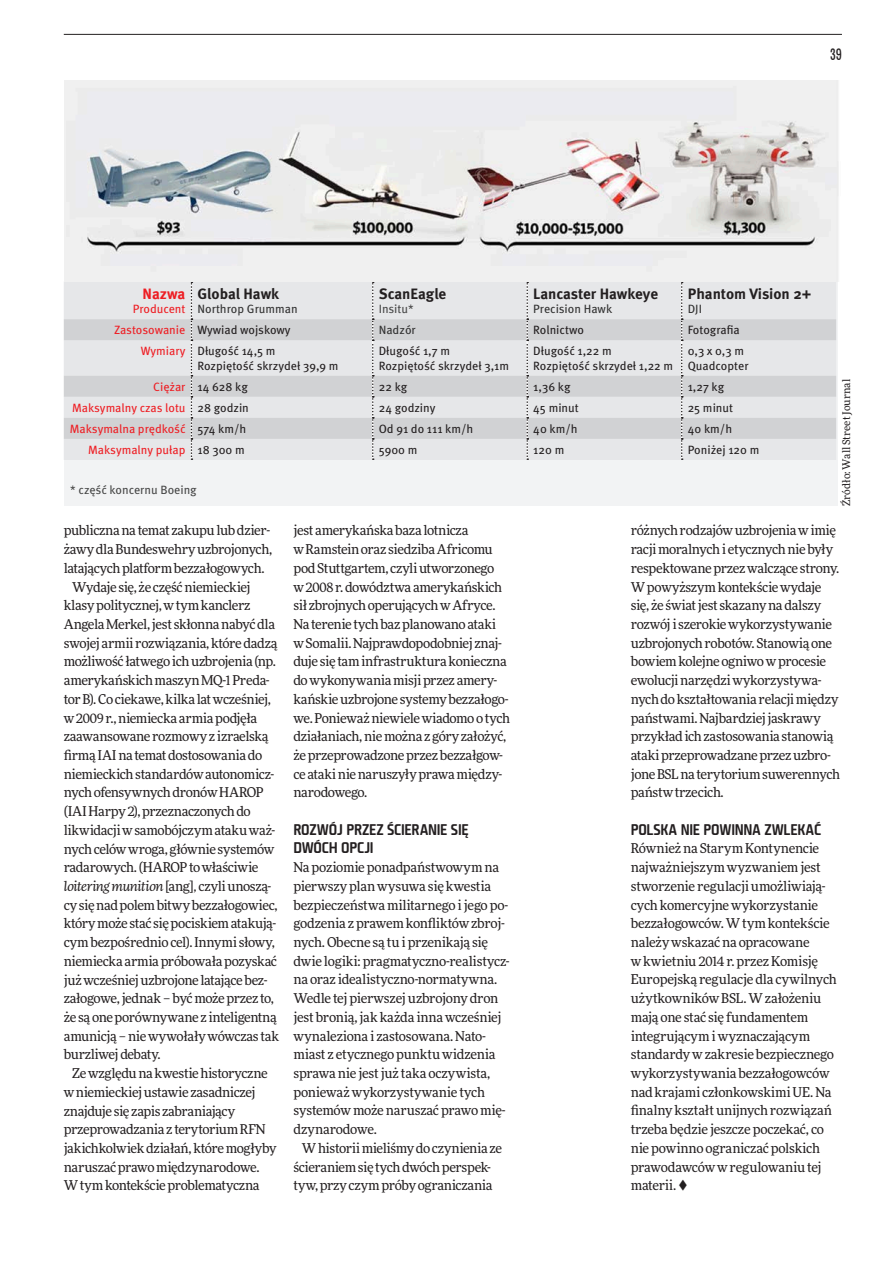
<style>
.page{position:relative;width:893px;height:1263px;background:#fff}
.page>*{position:absolute;margin:0;border:0;box-sizing:border-box;transform-origin:0 0}
.t1{font:16.5px "Chartwell Lines";color:#231f20}
.t2{font:15px/18.8px "Fishmonger MS";letter-spacing:-.015em;color:#231f20}
.t3{font:700 15px "Meta Pro";color:#231f20}
.t4{font:700 15px "Meta Pro";color:#ee1d23}
.t5{font:13.5px/18.8px "More Pro";letter-spacing:-.025em;color:#231f20}
.t6{font:italic 13.5px "More Pro";letter-spacing:-.035em;color:#231f20}
.t7{font:12px/14.4px "Meta Pro";color:#231f20}
.t8{font:12px "Meta Pro";color:#ee1d23}
.t9{font:12px "Meta Pro";color:#313131}
.t10{font:12px "Meta Pro";color:#474747}
.t11{font:10.5px "More Pro";letter-spacing:.005em;color:#231f20}
.s1{color:#ee1d23}
.s2{color:#231f20}
.s3{font-style:normal}
</style>
<div class="page">
<hr style="left:64px;top:34px;width:778px;height:1px;background:#231f20">
<div style="left:64px;top:281px;width:774px;height:225px;background:#f2f3f4"></div>
<div style="left:64px;top:282px;width:772px;height:178px;background:#e6e7e9"></div>
<svg style="left:64px;top:319px;width:772px;height:120px;fill:#d3d3d4"></svg>
<svg style="left:191px;top:282px;width:1px;height:178px"></svg>
<svg style="left:372px;top:282px;width:2px;height:178px"></svg>
<svg style="left:526px;top:282px;width:2px;height:178px"></svg>
<svg style="left:681px;top:282px;width:2px;height:178px"></svg>
<img style="left:65px;top:81px;width:774px;height:200px">
<p class="t1" style="left:830px;top:43px;width:13px">39</p>
<p class="t4" style="left:143px;top:284px;width:44px">Nazwa</p>
<p class="t8" style="left:133px;top:301px;width:54px">Producent</p>
<p class="t3" style="left:197px;top:284px;width:83px">Global Hawk</p>
<p class="t9" style="left:197px;top:301px;width:102px">Northrop Grumman</p>
<p class="t3" style="left:379px;top:284px;width:69px">ScanEagle</p>
<p class="t10" style="left:379px;top:301px;width:36px">Insitu*</p>
<p class="t3" style="left:533px;top:284px;width:126px">Lancaster Hawkeye</p>
<p class="t9" style="left:533px;top:301px;width:80px">Precision Hawk</p>
<p class="t3" style="left:688px;top:284px;width:125px">Phantom Vision 2+</p>
<p class="t9" style="left:688px;top:301px;width:16px">DJI</p>
<p class="t7" style="left:114px;top:323px;width:178px"><span class="s1">Zastosowanie</span> Wywiad wojskowy</p>
<p class="t9" style="left:379px;top:322px;width:38px">Nadzór</p>
<p class="t7" style="left:533px;top:323px;width:52px">Rolnictwo</p>
<p class="t7" style="left:688px;top:323px;width:54px">Fotografia</p>
<p class="t7" style="left:197px;top:344px;width:143px;text-indent:-57px"><span class="s1">Wymiary</span> Długość 14,5 m<br>Rozpiętość skrzydeł 39,9 m</p>
<p class="t7" style="left:379px;top:344px;width:132px">Długość 1,7 m<br>Rozpiętość skrzydeł 3,1m</p>
<p class="t7" style="left:533px;top:344px;width:142px">Długość 1,22 m<br>Rozpiętość skrzydeł 1,22 m</p>
<p class="t7" style="left:688px;top:344px;width:62px">0,3 x 0,3 m<br>Quadcopter</p>
<p class="t7" style="left:153px;top:380px;width:96px"><span class="s1">Ciężar</span> 14 628 kg</p>
<p class="t7" style="left:379px;top:380px;width:30px">22 kg</p>
<p class="t7" style="left:533px;top:380px;width:39px">1,36 kg</p>
<p class="t7" style="left:688px;top:380px;width:38px">1,27 kg</p>
<p class="t8" style="left:72px;top:400px;width:178px">Maksymalny czas lotu <span class="s2">28 godzin</span></p>
<p class="t7" style="left:379px;top:401px;width:58px">24 godziny</p>
<p class="t7" style="left:533px;top:401px;width:47px">45 minut</p>
<p class="t7" style="left:688px;top:401px;width:47px">25 minut</p>
<p class="t8" style="left:70px;top:421px;width:178px">Maksymalna prędkość <span class="s2">574 km/h</span></p>
<p class="t7" style="left:379px;top:422px;width:96px">Od 91 do 111 km/h</p>
<p class="t7" style="left:533px;top:422px;width:46px">40 km/h</p>
<p class="t7" style="left:688px;top:422px;width:46px">40 km/h</p>
<p class="t8" style="left:88px;top:442px;width:158px">Maksymalny pułap <span class="s2">18 300 m</span></p>
<p class="t7" style="left:379px;top:443px;width:40px">5900 m</p>
<p class="t7" style="left:533px;top:443px;width:33px">120 m</p>
<p class="t7" style="left:688px;top:443px;width:73px">Poniżej 120 m</p>
<p class="t10" style="left:70px;top:482px;width:128px">* część koncernu Boeing</p>
<p class="t11" style="left:839px;top:506px;width:128px;rotate:-90deg">Źródło: Wall Street Journal</p>
<p class="t5" style="left:64px;top:521px;width:208px">publiczna na temat zakupu lub dzier-</p>
<p class="t5" style="left:64px;top:539px;width:210px">żawy dla Bundeswehry uzbrojonych,</p>
<p class="t5" style="left:64px;top:558px;width:202px">latających platform bezzałogowych.</p>
<p class="t5" style="left:72px;top:577px;width:180px">Wydaje się, że część niemieckiej</p>
<p class="t5" style="left:64px;top:595px;width:188px">klasy politycznej, w tym kanclerz</p>
<p class="t5" style="left:64px;top:614px;width:213px">Angela Merkel, jest skłonna nabyć dla</p>
<p class="t5" style="left:64px;top:633px;width:215px">swojej armii rozwiązania, które dadzą</p>
<p class="t5" style="left:64px;top:651px;width:214px">możliwość łatwego ich uzbrojenia (np.</p>
<p class="t5" style="left:64px;top:670px;width:207px">amerykańskich maszyn MQ-1 Preda-</p>
<p class="t5" style="left:64px;top:689px;width:209px">tor B). Co ciekawe, kilka lat wcześniej,</p>
<p class="t5" style="left:64px;top:708px;width:195px">w 2009 r., niemiecka armia podjęła</p>
<p class="t5" style="left:64px;top:726px;width:206px">zaawansowane rozmowy z izraelską</p>
<p class="t5" style="left:64px;top:745px;width:200px">firmą IAI na temat dostosowania do</p>
<p class="t5" style="left:64px;top:764px;width:212px">niemieckich standardów autonomicz-</p>
<p class="t5" style="left:64px;top:782px;width:201px">nych ofensywnych dronów HAROP</p>
<p class="t5" style="left:64px;top:801px;width:188px">(IAI Harpy 2), przeznaczonych do</p>
<p class="t5" style="left:64px;top:820px;width:213px">likwidacji w samobójczym ataku waż-</p>
<p class="t5" style="left:64px;top:839px;width:212px">nych celów wroga, głównie systemów</p>
<p class="t5" style="left:64px;top:857px;width:196px">radarowych. (HAROP to właściwie</p>
<p class="t6" style="left:64px;top:877px;width:209px">loitering munition <span class="s3">[ang]</span>, <span class="s3">czyli unoszą-</span></p>
<p class="t5" style="left:64px;top:895px;width:215px">cy się nad polem bitwy bezzałogowiec,</p>
<p class="t5" style="left:64px;top:913px;width:214px">który może stać się pociskiem atakują-</p>
<p class="t5" style="left:64px;top:932px;width:213px">cym bezpośrednio cel). Innymi słowy,</p>
<p class="t5" style="left:64px;top:951px;width:215px">niemiecka armia próbowała pozyskać</p>
<p class="t5" style="left:64px;top:970px;width:205px">już wcześniej uzbrojone latające bez-</p>
<p class="t5" style="left:64px;top:988px;width:212px">załogowe, jednak – być może przez to,</p>
<p class="t5" style="left:64px;top:1007px;width:215px">że są one porównywane z inteligentną</p>
<p class="t5" style="left:64px;top:1026px;width:217px">amunicją – nie wywołały wówczas tak</p>
<p class="t5" style="left:64px;top:1044px;width:99px">burzliwej debaty.</p>
<p class="t5" style="left:72px;top:1063px;width:197px">Ze względu na kwestie historyczne</p>
<p class="t5" style="left:64px;top:1082px;width:193px">w niemieckiej ustawie zasadniczej</p>
<p class="t5" style="left:64px;top:1101px;width:173px">znajduje się zapis zabraniający</p>
<p class="t5" style="left:64px;top:1119px;width:204px">przeprowadzania z terytorium RFN</p>
<p class="t5" style="left:64px;top:1138px;width:214px">jakichkolwiek działań, które mogłyby</p>
<p class="t5" style="left:64px;top:1157px;width:197px">naruszać prawo międzynarodowe.</p>
<p class="t5" style="left:64px;top:1175px;width:197px">W tym kontekście problematyczna</p>
<p class="t5" style="left:293px;top:521px;width:218px">jest amerykańska baza lotnicza<br>w Ramstein oraz siedziba Africomu pod Stuttgartem, czyli utworzonego<br>w 2008 r. dowództwa amerykańskich sił zbrojnych operujących w Afryce.<br>Na terenie tych baz planowano ataki w Somalii. Najprawdopodobniej znaj&shy;duje się tam infrastruktura konieczna do wykonywania misji przez amery&shy;kańskie uzbrojone systemy bezzałogo&shy;we. Ponieważ niewiele wiadomo o tych działaniach, nie można z góry założyć, że przeprowadzone przez bezzałgow&shy;ce ataki nie naruszyły prawa między&shy;narodowego.</p>
<p class="t2" style="left:293px;top:819px;width:177px">ROZWÓJ PRZEZ ŚCIERANIE SIĘ<br>DWÓCH OPCJI</p>
<p class="t5" style="left:293px;top:857px;width:218px">Na poziomie ponadpaństwowym na pierwszy plan wysuwa się kwestia bezpieczeństwa militarnego i jego po&shy;godzenia z prawem konfliktów zbroj&shy;nych. Obecne są tu i przenikają się dwie logiki: pragmatyczno-realistycz&shy;na oraz idealistyczno-normatywna.<br>Wedle tej pierwszej uzbrojony dron jest bronią, jak każda inna wcześniej wynaleziona i zastosowana. Nato&shy;miast z etycznego punktu widzenia sprawa nie jest już taka oczywista, ponieważ wykorzystywanie tych systemów może naruszać prawo mię&shy;dzynarodowe.</p>
<p class="t5" style="left:293px;top:1138px;width:210px;text-indent:8px">W historii mieliśmy do czynienia ze ścieraniem się tych dwóch perspek&shy;tyw, przy czym próby ograniczania</p>
<p class="t5" style="left:631px;top:521px;width:211px">różnych rodzajów uzbrojenia w imię racji moralnych i etycznych nie były respektowane przez walczące strony.<br>W powyższym kontekście wydaje się, że świat jest skazany na dalszy rozwój i szerokie wykorzystywanie uzbrojonych robotów. Stanowią one bowiem kolejne ogniwo w procesie ewolucji narzędzi wykorzystywa&shy;nych do kształtowania relacji między państwami. Najbardziej jaskrawy przykład ich zastosowania stanowią ataki przeprowadzane przez uzbro&shy;jone BSL na terytorium suwerennych państw trzecich.</p>
<p class="t2" style="left:631px;top:819px;width:192px">POLSKA NIE POWINNA ZWLEKAĆ</p>
<p class="t5" style="left:631px;top:839px;width:207px">Również na Starym Kontynencie najważniejszym wyzwaniem jest stworzenie regulacji umożliwiają&shy;cych komercyjne wykorzystanie bezzałogowców. W tym kontekście należy wskazać na opracowane<br>w kwietniu 2014 r. przez Komisję<br>Europejską regulacje dla cywilnych użytkowników BSL. W założeniu mają one stać się fundamentem integrującym i wyznaczającym standardy w zakresie bezpiecznego wykorzystywania bezzałogowców nad krajami członkowskimi UE. Na finalny kształt unijnych rozwiązań trzeba będzie jeszcze poczekać, co nie powinno ograniczać polskich prawodawców w regulowaniu tej materii. ▼</p>
</div>
